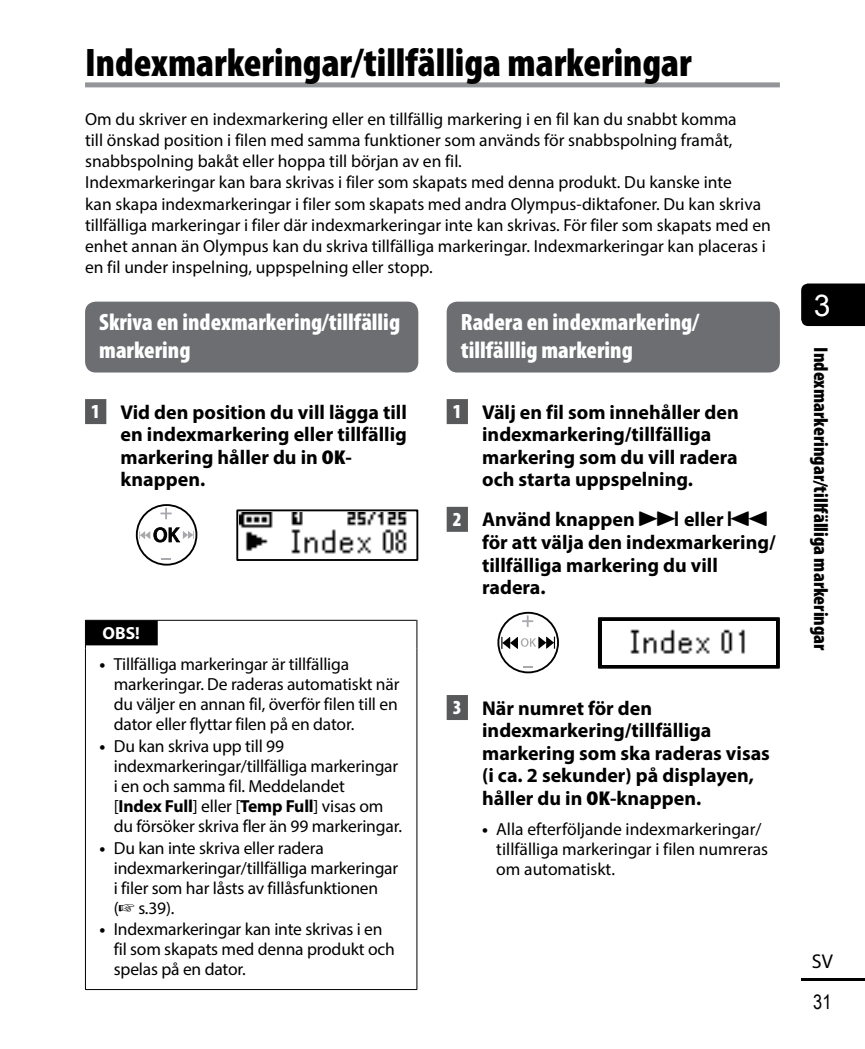
<style>
.page{position:relative;width:865px;height:1049px;background:#fff}
.page>*{position:absolute;margin:0;border:0;box-sizing:border-box;transform-origin:0 0}
.t1{font:900 condensed 40px "Myriad Pro";color:#000}
.t2{font:30px "Arial";color:#fff}
.t3{font:900 condensed 23.75px/28.8px "Myriad Pro";color:#fff}
.t4{font:700 20px/22.5px "Myriad Pro";color:#000}
.t5{font:900 condensed 20px "Myriad Pro";color:#000}
.t6{font:20px "Arial Narrow";color:#000}
.t7{font:20px "Myriad Pro";color:#000}
.t8{font:17.5px/20px "Myriad Pro";color:#000}
.t9{font:700 17.5px "Myriad Pro";color:#fff}
.s1{font-weight:900;font-stretch:condensed;color:#fff}
.s2{font-weight:900;font-stretch:condensed}
.s3{font-weight:700}
.s4{font-family:"AP Yakumono";font-weight:400}
</style>
<div class="page">
<div style="left:801px;top:283px;width:64px;height:43px;background:#000"></div>
<hr style="left:801px;top:978px;width:64px;height:3px;background:#000">
<div style="left:85px;top:399px;width:21px;height:25px;background:#58595b"></div>
<div style="left:85px;top:302px;width:333px;height:70px;background:#6d6e71;border-radius:11px"></div>
<div style="left:136px;top:504px;width:61px;height:62px;border:2px solid #000;border-radius:50%"></div>
<svg style="left:160px;top:508px;width:12px;height:11px"></svg>
<svg style="left:161px;top:558px;width:10px;height:2px"></svg>
<svg style="left:139px;top:527px;width:55px;height:16px"></svg>
<div style="left:236px;top:509px;width:182px;height:52px;border:2px solid #000"></div>
<img style="left:240px;top:512px;width:167px;height:42px">
<svg style="left:85px;top:620px;width:1px;height:28px"></svg>
<svg style="left:416px;top:620px;width:1px;height:28px"></svg>
<hr style="left:85px;top:648px;width:1px;height:341px;background:#000">
<hr style="left:416px;top:648px;width:1px;height:341px;background:#000">
<hr style="left:85px;top:989px;width:332px;height:1px;background:#000">
<hr style="left:86px;top:620px;width:330px;height:1px;background:#000">
<div style="left:86px;top:620px;width:72px;height:25px;background:#000"></div>
<div style="left:446px;top:399px;width:22px;height:25px;background:#58595b"></div>
<div style="left:446px;top:507px;width:22px;height:25px;background:#58595b"></div>
<div style="left:446px;top:695px;width:22px;height:25px;background:#58595b"></div>
<div style="left:446px;top:302px;width:334px;height:70px;background:#6d6e71;border-radius:11px"></div>
<div style="left:497px;top:612px;width:62px;height:61px;border:2px solid #000;border-radius:50%"></div>
<svg style="left:522px;top:615px;width:11px;height:12px"></svg>
<svg style="left:501px;top:636px;width:54px;height:13px"></svg>
<div style="left:598px;top:617px;width:182px;height:52px;border:2px solid #000"></div>
<img style="left:601px;top:621px;width:144px;height:44px">
<hr style="left:599px;top:618px;width:2px;height:50px;background:#000">
<hr style="left:776px;top:618px;width:3px;height:50px;background:#000">
<hr style="left:599px;top:618px;width:180px;height:3px;background:#000">
<hr style="left:599px;top:665px;width:180px;height:3px;background:#000">
<div style="left:85px;top:82px;width:695px;height:5px;background:#939598"></div>
<h1 class="t1" style="left:85px;top:37px;width:608px">Indexmarkeringar/tillfälliga markeringar</h1>
<p class="t8" style="left:85px;top:108px;width:687px;line-height:21.2px">Om du skriver en indexmarkering eller en tillfällig markering i en fil kan du snabbt komma<br>till önskad position i filen med samma funktioner som används för snabbspolning framåt, snabbspolning bakåt eller hoppa till början av en fil.<br>Indexmarkeringar kan bara skrivas i filer som skapats med denna produkt. Du kanske inte<br>kan skapa indexmarkeringar i filer som skapats med andra Olympus-diktafoner. Du kan skriva tillfälliga markeringar i filer där indexmarkeringar inte kan skrivas. För filer som skapats med en enhet annan än Olympus kan du skriva tillfälliga markeringar. Indexmarkeringar kan placeras i en fil under inspelning, uppspelning eller stopp.</p>
<h3 class="t3" style="left:99px;top:307px;width:302px">Skriva en indexmarkering/tillfällig markering</h3>
<h3 class="t3" style="left:461px;top:307px;width:240px">Radera en indexmarkering/ tillfälllig markering</h3>
<p class="t4" style="left:120px;top:400px;width:288px;text-indent:-29px"><span class="s1">1</span> Vid den position du vill lägga till en indexmarkering eller tillfällig markering håller du in <span class="s2">OK&shy;</span>knappen.</p>
<p class="t9" style="left:103px;top:622px;width:39px">OBS!</p>
<p class="t8" style="left:114px;top:654px;width:287px;text-indent:-14px"><span class="s3">•</span> Tillfälliga markeringar är tillfälliga markeringar. De raderas automatiskt när du väljer en annan fil, överför filen till en dator eller flyttar filen på en dator.</p>
<p class="t8" style="left:114px;top:736px;width:290px;text-indent:-14px"><span class="s3">•</span> Du kan skriva upp till 99 indexmarkeringar/tillfälliga markeringar i en och samma fil. Meddelandet<br>[<span class="s3">Index Full</span>] eller [<span class="s3">Temp Full</span>] visas om du försöker skriva fler än 99 markeringar.</p>
<p class="t8" style="left:114px;top:837px;width:286px;text-indent:-14px"><span class="s3">•</span> Du kan inte skriva eller radera indexmarkeringar/tillfälliga markeringar i filer som har låsts av fillåsfunktionen (☞ s.39).</p>
<p class="t8" style="left:114px;top:919px;width:282px;text-indent:-14px"><span class="s3">•</span> Indexmarkeringar kan inte skrivas i en fil som skapats med denna produkt och spelas på en dator.</p>
<p class="t4" style="left:482px;top:400px;width:258px;text-indent:-29px"><span class="s1">1</span> Välj en fil som innehåller den indexmarkering/tillfälliga markering som du vill radera och starta uppspelning.</p>
<p class="t4" style="left:482px;top:508px;width:295px;text-indent:-29px"><span class="s1">2</span> Använd knappen <span class="s4">9</span> eller <span class="s4">0 </span>för att välja den indexmarkering/ tillfälliga markering du vill radera.</p>
<p class="t4" style="left:482px;top:696px;width:289px;text-indent:-29px"><span class="s1">3</span> När numret för den indexmarkering/tillfälliga markering som ska raderas visas (i ca. 2 sekunder) på displayen, håller du in <span class="s2">OK</span>-knappen.</p>
<p class="t8" style="left:496px;top:819px;width:273px;text-indent:-14px"><span class="s3">•</span> Alla efterföljande indexmarkeringar/ tillfälliga markeringar i filen numreras om automatiskt.</p>
<h2 class="t2" style="left:814px;top:286px;width:18px">3</h2>
<p class="t5" style="left:833px;top:347px;width:305px;rotate:90deg">Indexmarkeringar/tillfälliga markeringar</p>
<p class="t7" style="left:812px;top:948px;width:23px">SV</p>
<p class="t6" style="left:813px;top:988px;width:20px">31</p>
</div>
